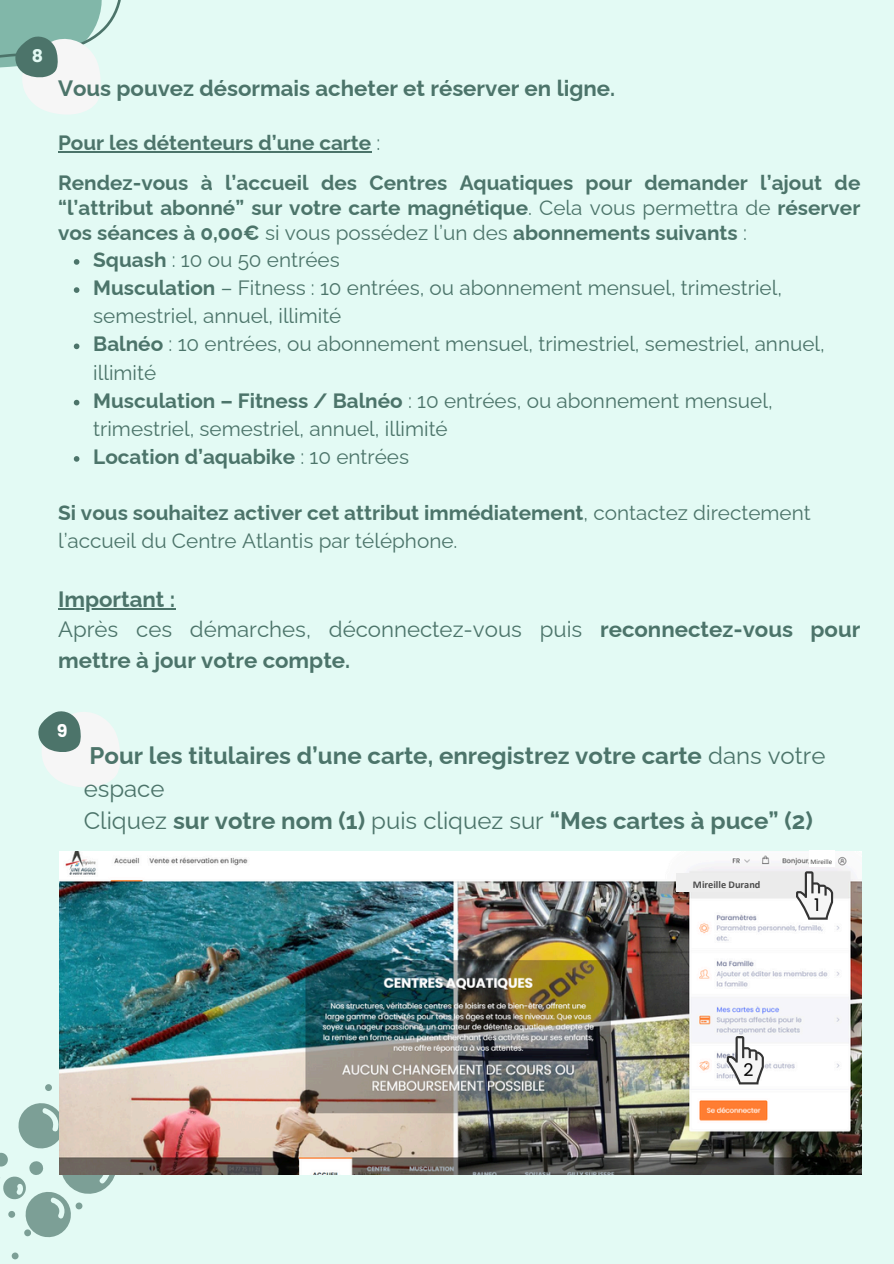
<style>
.page{position:relative;width:894px;height:1264px;background:#fff}
.page>*{position:absolute;margin:0;border:0;box-sizing:border-box;transform-origin:0 0}
.t1{font:700 24px/32.7px "Raleway";color:#4c746a}
.t2{font:700 22.2px/30.3px "Raleway";color:#4c746a}
.t3{font:20.7px/28.2px "Raleway";color:#4c746a}
.t4{font:700 20.7px/24.8px "Raleway";color:#4c746a;text-align:justify}
.t5{font:17.4px "Poppins";color:#000}
.t6{font:700 17.4px "Poppins";color:#e3faf4}
.t7{font:700 17.4px "Poppins";color:#fff}
.t8{font:700 10.35px "Calibri";color:#4c4c4c}
.t9{font:7.05px "Calibri";color:#4c4c4c}
.s1{font-weight:400}
.s2{font-weight:700}
</style>
<div class="page">
<div style="left:0;top:0;width:893px;height:1263px;background:#e3faf4"></div>
<svg style="left:0;top:0;width:131px;height:153px"></svg>
<hr style="left:58px;top:151px;width:313px;height:1px;background:#4c746a">
<svg style="left:74px;top:259px;width:5px;height:6px"></svg>
<svg style="left:74px;top:287px;width:5px;height:6px"></svg>
<svg style="left:74px;top:343px;width:5px;height:6px"></svg>
<svg style="left:74px;top:400px;width:5px;height:5px"></svg>
<svg style="left:74px;top:456px;width:5px;height:5px"></svg>
<hr style="left:58px;top:608px;width:117px;height:1px;background:#4c746a">
<svg style="left:38px;top:711px;width:82px;height:76px"></svg>
<svg style="left:11px;top:1252px;width:8px;height:7px"></svg>
<svg style="left:0;top:1084px;width:122px;height:154px"></svg>
<img style="left:59px;top:851px;width:801px;height:323px">
<div style="left:809px;top:850px;width:25px;height:16px;background:#fff"></div>
<div style="left:676px;top:872px;width:83px;height:19px;background:#ededed"></div>
<svg style="left:795px;top:871px;width:37px;height:48px"></svg>
<svg style="left:726px;top:1036px;width:37px;height:48px;background:#cfcfd0"></svg>
<p class="t6" style="left:32px;top:43px;width:13px">8</p>
<p class="t2" style="left:58px;top:73px;width:558px">Vous pouvez désormais acheter et réserver en ligne.</p>
<p class="t4" style="left:58px;top:130px;width:324px">Pour les détenteurs d’une carte <span class="s1">:</span></p>
<p class="t4" style="left:58px;top:171px;width:803px">Rendez-vous à l’accueil des Centres Aquatiques pour demander l’ajout de “l’attribut abonné” sur votre carte magnétique<span class="s1">. Cela vous permettra de</span> réserver vos séances à 0,00€ <span class="s1">si vous possédez l’un des</span> abonnements suivants <span class="s1">:</span></p>
<h1 class="t3" style="left:93px;top:245px;width:248px"><span class="s2">Squash</span> : 10 ou 50 entrées</h1>
<h3 class="t3" style="left:93px;top:274px;width:690px"><span class="s2">Musculation</span> – Fitness : 10 entrées, ou abonnement mensuel, trimestriel, semestriel, annuel, illimité</h3>
<h3 class="t3" style="left:93px;top:330px;width:732px"><span class="s2">Balnéo</span> : 10 entrées, ou abonnement mensuel, trimestriel, semestriel, annuel, illimité</h3>
<p class="t3" style="left:93px;top:386px;width:680px"><span class="s2">Musculation – Fitness / Balnéo</span> : 10 entrées, ou abonnement mensuel, trimestriel, semestriel, annuel, illimité</p>
<p class="t4" style="left:93px;top:444px;width:317px">Location d’aquabike <span class="s1">: 10 entrées</span></p>
<p class="t3" style="left:58px;top:499px;width:754px"><span class="s2">Si vous souhaitez activer cet attribut immédiatement</span>, contactez directement l’accueil du Centre Atlantis par téléphone.</p>
<p class="t2" style="left:58px;top:584px;width:803px">Important :<br><span class="s1">Après ces démarches, déconnectez-vous puis</span> reconnectez-vous pour mettre à jour votre compte.</p>
<h3 class="t7" style="left:57px;top:718px;width:12px">9</h3>
<p class="t1" style="left:84px;top:739px;width:743px">Pour les titulaires d’une carte, enregistrez votre carte <span class="s1">dans votre espace<br>Cliquez</span> sur votre nom (1) <span class="s1">puis cliquez sur</span> “Mes cartes à puce” (2)</p>
<h2 class="t8" style="left:692px;top:880px;width:69px">Mireille Durand</h2>
<p class="t9" style="left:810px;top:859px;width:23px">Mireille</p>
<h2 class="t5" style="left:813px;top:892px;width:7px">1</h2>
<p class="t5" style="left:743px;top:1058px;width:12px">2</p>
</div>
